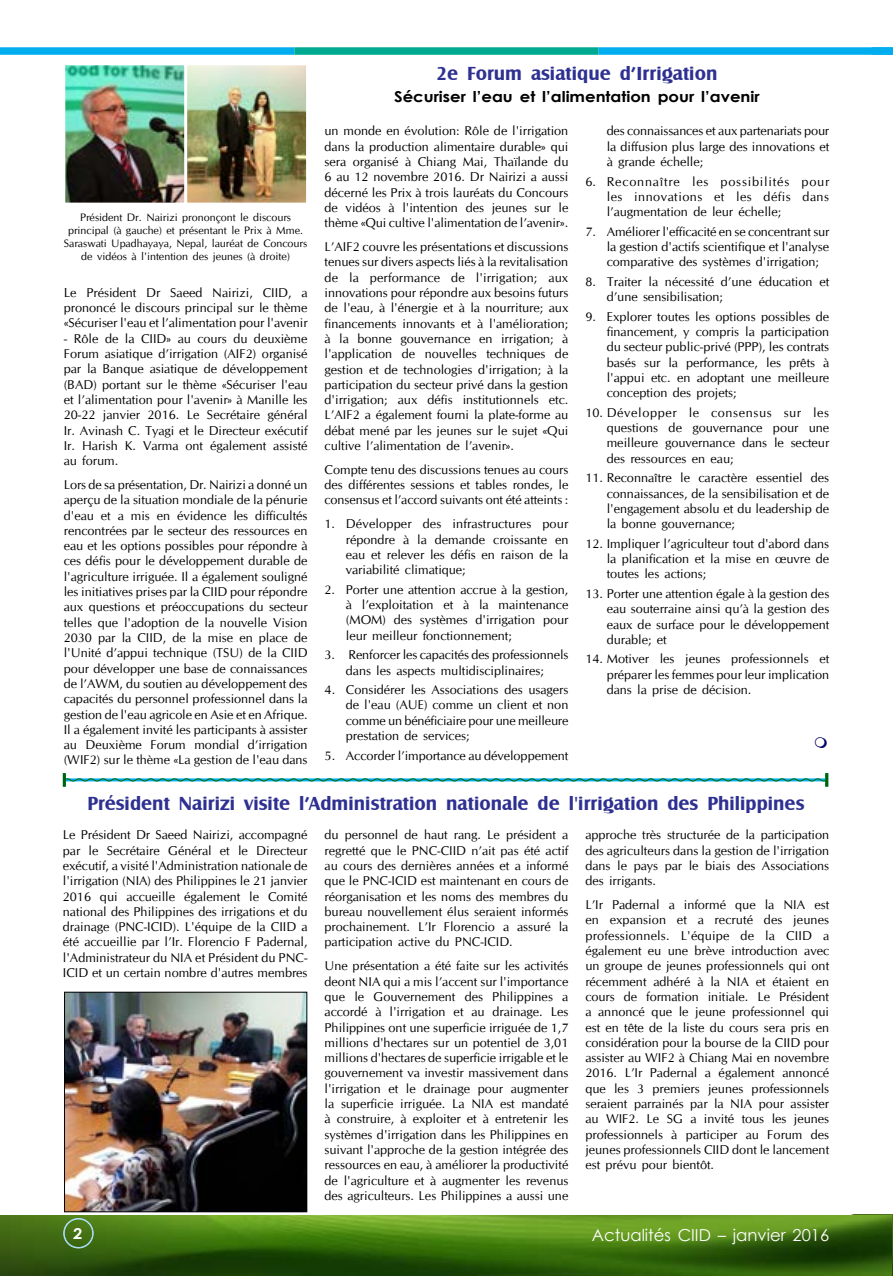
<style>
.page{position:relative;width:893px;height:1276px;background:#fff}
.page>*{position:absolute;margin:0;border:0;box-sizing:border-box;transform-origin:0 0}
.t1{font:700 19.5px "Castle T";color:#2e3092}
.t2{font:16.5px "Century Gothic";color:#fff}
.t3{font:700 15px "Century Gothic";color:#000;scale:1.1 1}
.t4{font:700 15px "Century Gothic";color:#fff;scale:1.1 1}
.t5{font:12.75px/15.3px "CG Omega";color:#000;text-align:justify}
.t6{font:10.8px/13px "CG Omega";color:#000;text-align:center}
.s1{font-size:10.95px}
.s2{font-size:13.05px}
</style>
<div class="page">
<img style="left:891px;top:1215px;width:2px;height:61px">
<img style="left:0;top:1215px;width:891px;height:61px">
<img style="left:67px;top:67px;width:238px;height:134px">
<div style="left:64px;top:64px;width:122px;height:140px;border:2px solid #fff"></div>
<div style="left:186px;top:64px;width:122px;height:140px;border:2px solid #fff"></div>
<svg style="left:63px;top:773px;width:765px;height:13px"></svg>
<img style="left:66px;top:994px;width:239px;height:216px">
<div style="left:64px;top:992px;width:243px;height:220px;border:1px solid #000"></div>
<div style="left:0;top:47px;width:294px;height:8px;background:#00aeef"></div>
<div style="left:294px;top:47px;width:305px;height:8px;background:#00a991"></div>
<div style="left:599px;top:47px;width:294px;height:8px;background:#00aeef"></div>
<div style="left:64px;top:1218px;width:29px;height:30px;border:1px solid #abe0fa;border-radius:50%"></div>
<div style="left:64px;top:1219px;width:29px;height:28px;border:1px solid #abe0fa;border-radius:50%"></div>
<p class="t6" style="left:64px;top:211px;width:245px">Président Dr. Nairizi prononçont le discours principal (à gauche) et présentant le Prix à Mme.<br>Saraswati Upadhayaya, Nepal, lauréat de Concours de vidéos à l'intention des jeunes (à <span class="s1">droite)</span></p>
<p class="t5" style="left:64px;top:285px;width:245px"><span class="s2">L</span>e Président Dr Saeed Nairizi, CIID, a prononcé le discours principal sur le thème «Sécuriser l'eau et l’alimentation pour l'avenir</p>
<p class="t5" style="left:64px;top:331px;width:245px">- Rôle de la CIID» au cours du deuxième Forum asiatique d’irrigation (AIF2) organisé par la Banque asiatique de développement (BAD) portant sur le thème «Sécuriser l'eau et l’alimentation pour l'avenir» à Manille les 20-22 janvier 2016. Le Secrétaire général Ir. Avinash C. Tyagi et le Directeur exécutif Ir. Harish K. Varma ont également assisté au forum.</p>
<p class="t5" style="left:64px;top:477px;width:245px">Lors de sa présentation, Dr. Nairizi a donné un aperçu de la situation mondiale de la pénurie d'eau et a mis en évidence les difficultés rencontrées par le secteur des ressources en eau et les options possibles pour répondre à ces défis pour le développement durable de l'agriculture irriguée. Il a également souligné les initiatives prises par la CIID pour répondre aux questions et préoccupations du secteur telles que l'adoption de la nouvelle Vision 2030 par la CIID, de la mise en place de l'Unité d’appui technique (TSU) de la CIID pour développer une base de connaissances de l’AWM, du soutien au développement des capacités du personnel professionnel dans la gestion de l'eau agricole en Asie et en Afrique.<br>Il a également invité les participants à assister au Deuxième Forum mondial d’irrigation (WIF2) sur le thème «La gestion de l'eau dans</p>
<h1 class="t1" style="left:436px;top:62px;width:283px">2e Forum asiatique d’Irrigation</h1>
<p class="t3" style="left:394px;top:85px;width:334px">Sécuriser l’eau et l’alimentation pour l’avenir</p>
<p class="t5" style="left:325px;top:124px;width:245px">un monde en évolution: Rôle de l'irrigation dans la production alimentaire durable» qui sera organisé à Chiang Mai, Thaïlande du 6 au 12 novembre 2016. Dr Nairizi a aussi décerné les Prix à trois lauréats du Concours de vidéos à l'intention des jeunes sur le thème «Qui cultive l'alimentation de l’avenir».</p>
<p class="t5" style="left:325px;top:239px;width:245px">L’AIF2 couvre les présentations et discussions tenues sur divers aspects liés à la revitalisation de la performance de l'irrigation; aux innovations pour répondre aux besoins futurs de l'eau, à l'énergie et à la nourriture; aux financements innovants et à l'amélioration; à la bonne gouvernance en irrigation; à l'application de nouvelles techniques de gestion et de technologies d'irrigation; à la participation du secteur privé dans la gestion d'irrigation; aux défis institutionnels etc.<br>L’AIF2 a également fourni la plate-forme au débat mené par les jeunes sur le sujet «Qui cultive l’alimentation de l’avenir».</p>
<p class="t5" style="left:325px;top:462px;width:245px">Compte tenu des discussions tenues au cours des différentes sessions et tables rondes, le consensus et l’accord suivants ont été atteints :</p>
<p class="t5" style="left:346px;top:516px;width:224px;text-indent:-21px">1. Développer des infrastructures pour répondre à la demande croissante en eau et relever les défis en raison de la variabilité climatique;</p>
<p class="t5" style="left:346px;top:582px;width:224px;text-indent:-21px">2. Porter une attention accrue à la gestion, à l’exploitation et à la maintenance (MOM) des systèmes d'irrigation pour leur meilleur fonctionnement;</p>
<p class="t5" style="left:325px;top:647px;width:245px;text-align:center">3. Renforcer les capacités des professionnels dans les aspects multidisciplinaires;</p>
<p class="t5" style="left:346px;top:682px;width:224px;text-indent:-21px">4. Considérer les Associations des usagers de l'eau (AUE) comme un client et non comme un bénéficiaire pour une meilleure prestation de services;</p>
<p class="t5" style="left:325px;top:747px;width:245px">5. Accorder l’importance au développement</p>
<p class="t5" style="left:607px;top:124px;width:224px">des connaissances et aux partenariats pour la diffusion plus large des innovations et à grande échelle;</p>
<p class="t5" style="left:607px;top:174px;width:224px;text-indent:-21px">6. Reconnaître les possibilités pour les innovations et les défis dans l’augmentation de leur échelle;</p>
<p class="t5" style="left:607px;top:224px;width:224px;text-indent:-21px">7. Améliorer l'efficacité en se concentrant sur la gestion d'actifs scientifique et l'analyse comparative des systèmes d'irrigation;</p>
<p class="t5" style="left:607px;top:274px;width:224px;text-indent:-21px">8. Traiter la nécessité d’une éducation et d’une sensibilisation;</p>
<p class="t5" style="left:607px;top:309px;width:224px;text-indent:-21px">9. Explorer toutes les options possibles de financement, y compris la participation du secteur public-privé (PPP), les contrats basés sur la performance, les prêts à l'appui etc. en adoptant une meilleure conception des projets;</p>
<p class="t5" style="left:607px;top:405px;width:224px;text-indent:-21px">10. Développer le consensus sur les questions de gouvernance pour une meilleure gouvernance dans le secteur des ressources en eau;</p>
<p class="t5" style="left:607px;top:470px;width:224px;text-indent:-21px">11. Reconnaître le caractère essentiel des connaissances, de la sensibilisation et de l'engagement absolu et du leadership de la bonne gouvernance;</p>
<p class="t5" style="left:607px;top:536px;width:224px;text-indent:-21px">12. Impliquer l’agriculteur tout d'abord dans la planification et la mise en œuvre de toutes les actions;</p>
<p class="t5" style="left:607px;top:586px;width:224px;text-indent:-21px">13. Porter une attention égale à la gestion des eau souterraine ainsi qu’à la gestion des eaux de surface pour le développement durable; et</p>
<p class="t5" style="left:607px;top:651px;width:224px;text-indent:-21px">14. Motiver les jeunes professionnels et préparer les femmes pour leur implication dans la prise de décision.</p>
<h1 class="t1" style="left:87px;top:792px;width:718px">Président Nairizi visite l’Administration nationale de l'irrigation des Philippines</h1>
<p class="t5" style="left:325px;top:827px;width:245px">du personnel de haut rang. Le président a regretté que le PNC-CIID n’ait pas été actif au cours des dernières années et a informé que le PNC-ICID est maintenant en cours de réorganisation et les noms des membres du bureau nouvellement élus seraient informés prochainement. L’Ir Florencio a assuré la participation active du PNC-ICID.</p>
<p class="t5" style="left:325px;top:958px;width:245px">Une présentation a été faite sur les activités deont NIA qui a mis l’accent sur l'importance que le Gouvernement des Philippines a accordé à l'irrigation et au drainage. Les Philippines ont une superficie irriguée de 1,7 millions d'hectares sur un potentiel de 3,01 millions d'hectares de superficie irrigable et le gouvernement va investir massivement dans l'irrigation et le drainage pour augmenter la superficie irriguée. La NIA est mandaté à construire, à exploiter et à entretenir les systèmes d'irrigation dans les Philippines en suivant l'approche de la gestion intégrée des ressources en eau, à améliorer la productivité de l'agriculture et à augmenter les revenus des agriculteurs. Les Philippines a aussi une</p>
<p class="t5" style="left:63px;top:827px;width:246px">Le Président Dr Saeed Nairizi, accompagné par le Secrétaire Général et le Directeur exécutif, a visité l'Administration nationale de l'irrigation (NIA) des Philippines le 21 janvier 2016 qui accueille également le Comité national des Philippines des irrigations et du drainage (PNC-ICID). L'équipe de la CIID a été accueillie par l’Ir. Florencio F Padernal, l'Administrateur du NIA et Président du PNC-ICID et un certain nombre d'autres membres</p>
<p class="t5" style="left:585px;top:827px;width:245px">approche très structurée de la participation des agriculteurs dans la gestion de l'irrigation dans le pays par le biais des Associations des irrigants.</p>
<p class="t5" style="left:585px;top:897px;width:245px">L’Ir Padernal a informé que la NIA est en expansion et a recruté des jeunes professionnels. L'équipe de la CIID a également eu une brève introduction avec un groupe de jeunes professionnels qui ont récemment adhéré à la NIA et étaient en cours de formation initiale. Le Président a annoncé que le jeune professionnel qui est en tête de la liste du cours sera pris en considération pour la bourse de la CIID pour assister au WIF2 à Chiang Mai en novembre 2016. L’Ir Padernal a également annoncé que les 3 premiers jeunes professionnels seraient parrainés par la NIA pour assister au WIF2. Le SG a invité tous les jeunes professionnels à participer au Forum des jeunes professionnels CIID dont le lancement est prévu pour bientôt.</p>
<p class="t4" style="left:73px;top:1222px;width:10px">2</p>
<p class="t2" style="left:592px;top:1223px;width:239px">Actualités CIID – janvier 2016</p>
</div>
